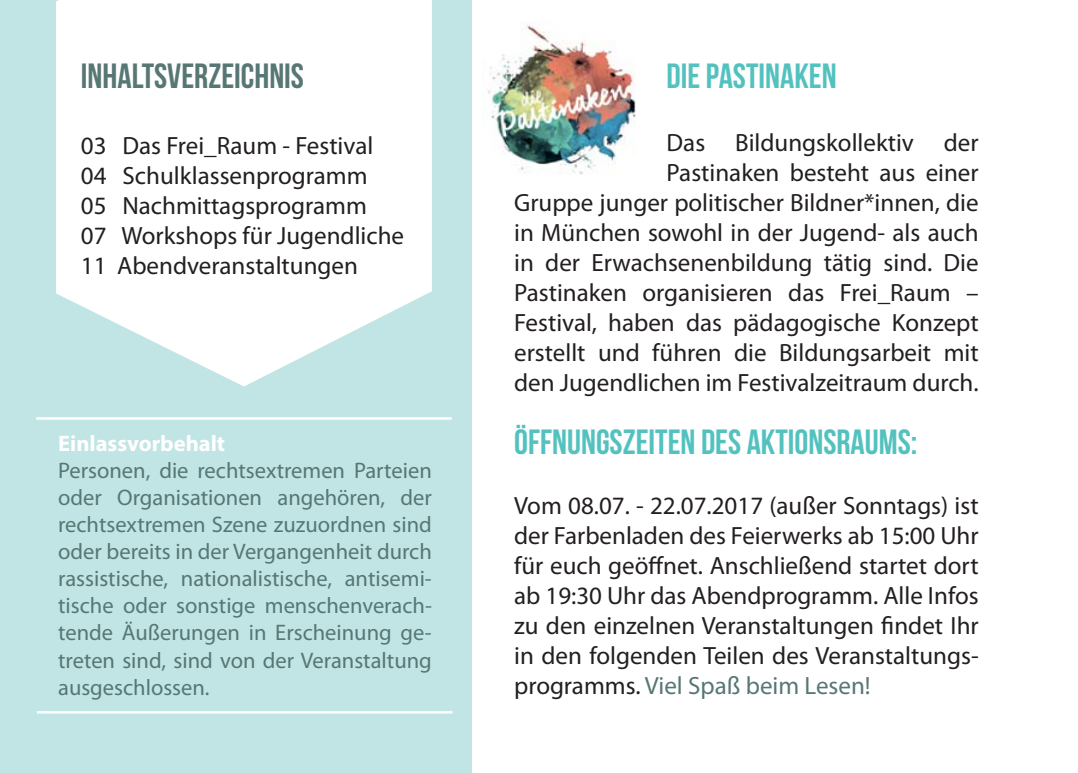
<style>
.page{position:relative;width:1078px;height:773px;background:#fff}
.page>*{position:absolute;margin:0;border:0;box-sizing:border-box;transform-origin:0 0}
.t1{font:35px "Bebas Neue";color:#53c2bf}
.t2{font:35px "Bebas Neue";color:#577774}
.t3{font:25px/30px "Myriad Pro";color:#231f20}
.t4{font:22.5px/27px "Myriad Pro";color:#577774;text-align:justify}
.t5{font:700 22.5px "Myriad Pro";color:#fff}
.s1{color:#577774}
</style>
<div class="page">
<div style="left:0;top:0;width:471px;height:772px;background:#c1e5e4"></div>
<svg style="left:56px;top:0;width:376px;height:386px;background:#f7fbfb"></svg>
<img style="left:482px;top:24px;width:154px;height:151px">
<hr style="left:36px;top:417px;width:415px;height:2px;background:#fff">
<hr style="left:37px;top:711px;width:415px;height:2px;background:#fff">
<h1 class="t2" style="left:81px;top:56px;width:225px">INHALTSVERZEICHNIS</h1>
<h1 class="t1" style="left:666px;top:56px;width:171px">DIE PASTINAKEN</h1>
<p class="t3" style="left:81px;top:130px;width:325px">03 Das Frei_Raum - Festival<br>04 Schulklassenprogramm<br>05 Nachmittagsprogramm<br>07 Workshops für Jugendliche<br>11 Abendveranstaltungen</p>
<p class="t3" style="left:514px;top:127px;width:466px;text-align:right">Das Bildungskollektiv der<br>Pastinaken besteht aus einer<br>Gruppe junger politischer Bildner*innen, die in München sowohl in der Jugend- als auch in der Erwachsenenbildung tätig sind. Die Pastinaken organisieren das Frei_Raum – Festival, haben das pädagogische Konzept erstellt und führen die Bildungsarbeit mit den Jugendlichen im Festivalzeitraum durch.</p>
<h1 class="t1" style="left:514px;top:422px;width:404px">ÖFFNUNGSZEITEN DES AKTIONSRAUMS:</h1>
<p class="t5" style="left:58px;top:429px;width:168px">Einlassvorbehalt</p>
<p class="t4" style="left:58px;top:457px;width:375px">Personen, die rechtsextremen Parteien oder Organisationen angehören, der rechtsextremen Szene zuzuordnen sind oder bereits in der Vergangenheit durch rassistische, nationalistische, antisemi&shy;tische oder sonstige menschenverach&shy;tende Äußerungen in Erscheinung ge&shy;treten sind, sind von der Veranstaltung ausgeschlossen.</p>
<p class="t3" style="left:514px;top:489px;width:466px;text-align:justify">Vom 08.07. - 22.07.2017 (außer Sonntags) ist der Farbenladen des Feierwerks ab 15:00 Uhr für euch geöffnet. Anschließend startet dort ab 19:30 Uhr das Abendprogramm. Alle Infos zu den einzelnen Veranstaltungen findet Ihr in den folgenden Teilen des Veranstaltungs&shy;programms. <span class="s1">Viel Spaß beim Lesen!</span></p>
</div>
